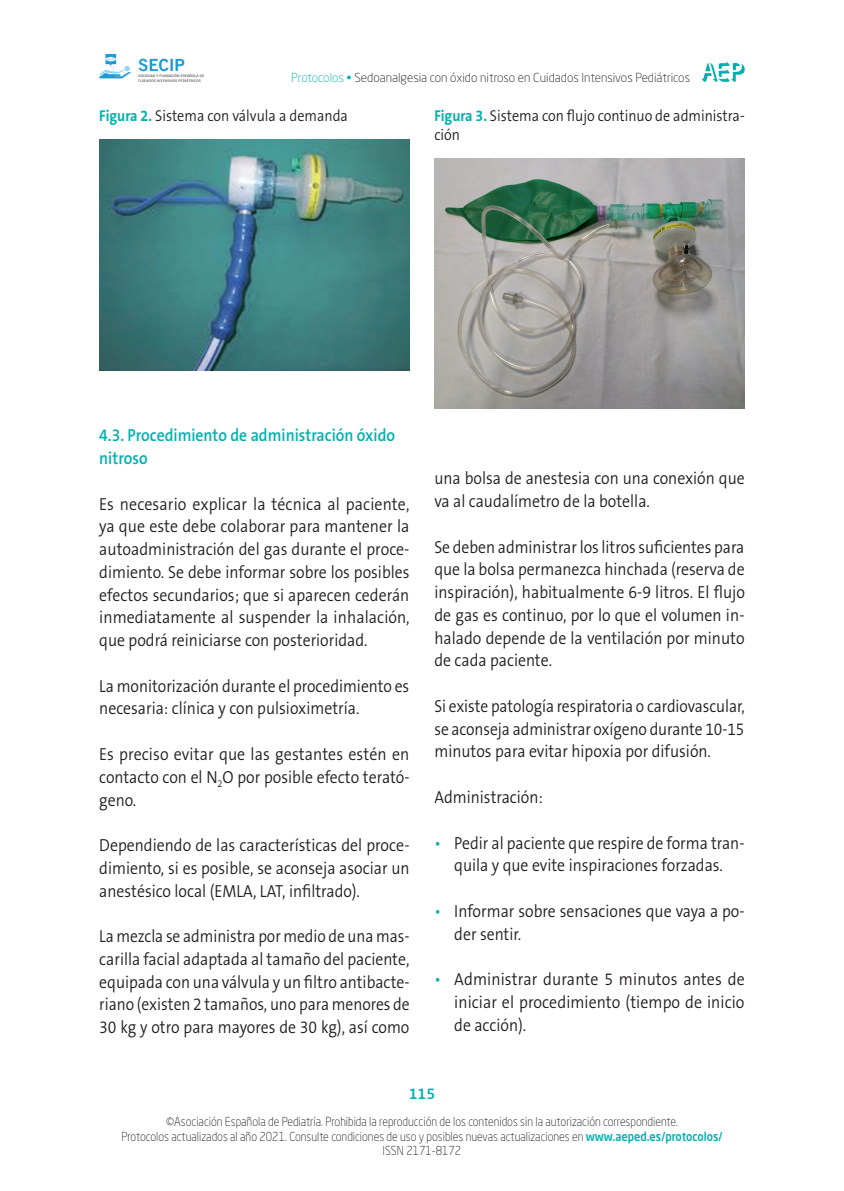
<style>
.page{position:relative;width:844px;height:1191px;background:#fff}
.page>*{position:absolute;margin:0;border:0;box-sizing:border-box;transform-origin:0 0}
.t1{font:300 17.5px/22.8px "The Sans B Plus W4";color:#231f20;text-align:justify;scale:.91 1}
.t2{font:300 17.5px/22.8px "The Sans B Plus W4";color:#231f20;text-align:justify;scale:.89 1}
.t3{font:300 17.5px/22.8px "The Sans B Plus W4";color:#231f20;scale:.9 1}
.t4{font:300 17.5px/22.8px "The Sans B Plus W4";color:#231f20;text-align:justify;scale:.88 1}
.t5{font:600 17.5px/22.8px "The Sans B Plus W6";color:#00b1b0;scale:.9 1}
.t6{font:300 15.75px/19.2px "The Sans B Plus W4";color:#231f20;scale:.9 1}
.t7{font:500 14px "Neo Sans Std";color:#00b1b0}
.t8{font:300 12.25px/14.7px "Neo Sans Std";color:#231f20;text-align:center;scale:.9 1}
.t9{font:300 12.25px "Neo Sans Std";color:#231f20}
.s1{color:#00b1b0}
.s2{font-family:"The Sans B Plus W7";font-weight:700;color:#00b1b0}
.s3{font-weight:500;color:#00b1b0}
</style>
<div class="page">
<svg style="left:701px;top:61px;width:43px;height:21px"></svg>
<img style="left:99px;top:54px;width:104px;height:28px">
<img style="left:99px;top:139px;width:310px;height:232px">
<img style="left:434px;top:159px;width:310px;height:249px">
<p class="t9" style="left:291px;top:70px;width:400px"><span class="s1">Protocolos •</span> Sedoanalgesia con óxido nitroso en Cuidados Intensivos Pediátricos</p>
<p class="t6" style="left:99px;top:106px;width:278px"><span class="s2">Figura 2.</span> Sistema con válvula a demanda</p>
<p class="t6" style="left:434px;top:106px;width:346px"><span class="s2">Figura 3.</span> Sistema con flujo continuo de administra&shy;ción</p>
<p class="t5" style="left:99px;top:424px;width:330px">4.3. Procedimiento de administración óxido nitroso</p>
<p class="t1" style="left:99px;top:492px;width:342px">Es necesario explicar la técnica al paciente, ya que este debe colaborar para mantener la autoadministración del gas durante el proce&shy;dimiento. Se debe informar sobre los posibles efectos secundarios; que si aparecen cederán inmediatamente al suspender la inhalación, que podrá reiniciarse con posterioridad.</p>
<p class="t3" style="left:99px;top:674px;width:346px">La monitorización durante el procedimiento es necesaria: clínica y con pulsioximetría.</p>
<p class="t1" style="left:99px;top:743px;width:342px">Es preciso evitar que las gestantes estén en contacto con el N<sub>2</sub>O por posible efecto terató&shy;geno.</p>
<p class="t3" style="left:99px;top:834px;width:346px;text-align:justify">Dependiendo de las características del proce&shy;dimiento, si es posible, se aconseja asociar un anestésico local (EMLA, LAT, infiltrado).</p>
<p class="t2" style="left:99px;top:925px;width:350px">La mezcla se administra por medio de una mas&shy;carilla facial adaptada al tamaño del paciente, equipada con una válvula y un filtro antibacte&shy;riano (existen 2 tamaños, uno para menores de 30 kg y otro para mayores de 30 kg), así como</p>
<p class="t3" style="left:434px;top:467px;width:346px">una bolsa de anestesia con una conexión que va al caudalímetro de la botella.</p>
<p class="t2" style="left:434px;top:535px;width:350px">Se deben administrar los litros suficientes para que la bolsa permanezca hinchada (reserva de inspiración), habitualmente 6-9 litros. El flujo de gas es continuo, por lo que el volumen in&shy;halado depende de la ventilación por minuto de cada paciente.</p>
<p class="t4" style="left:434px;top:695px;width:354px">Si existe patología respiratoria o cardiovascular, se aconseja administrar oxígeno durante 10-15 minutos para evitar hipoxia por difusión.</p>
<p class="t3" style="left:434px;top:786px;width:122px">Administración:</p>
<p class="t3" style="left:434px;top:831px;width:346px;text-align:center"><span class="s1">•</span> Pedir al paciente que respire de forma tran&shy;quila y que evite inspiraciones forzadas.</p>
<p class="t3" style="left:454px;top:899px;width:324px;text-indent:-20px"><span class="s1">•</span> Informar sobre sensaciones que vaya a po&shy;der sentir.</p>
<p class="t1" style="left:454px;top:968px;width:320px;text-indent:-20px"><span class="s1">•</span> Administrar durante 5 minutos antes de iniciar el procedimiento (tiempo de inicio de acción).</p>
<p class="t7" style="left:408px;top:1085px;width:28px">115</p>
<p class="t8" style="left:121px;top:1114px;width:669px">©Asociación Española de Pediatría. Prohibida la reproducción de los contenidos sin la autorización correspondiente.<br>Protocolos actualizados al año 2021. Consulte condiciones de uso y posibles nuevas actualizaciones en <span class="s3">www.aeped.es/protocolos/<br></span>ISSN 2171-8172</p>
</div>
